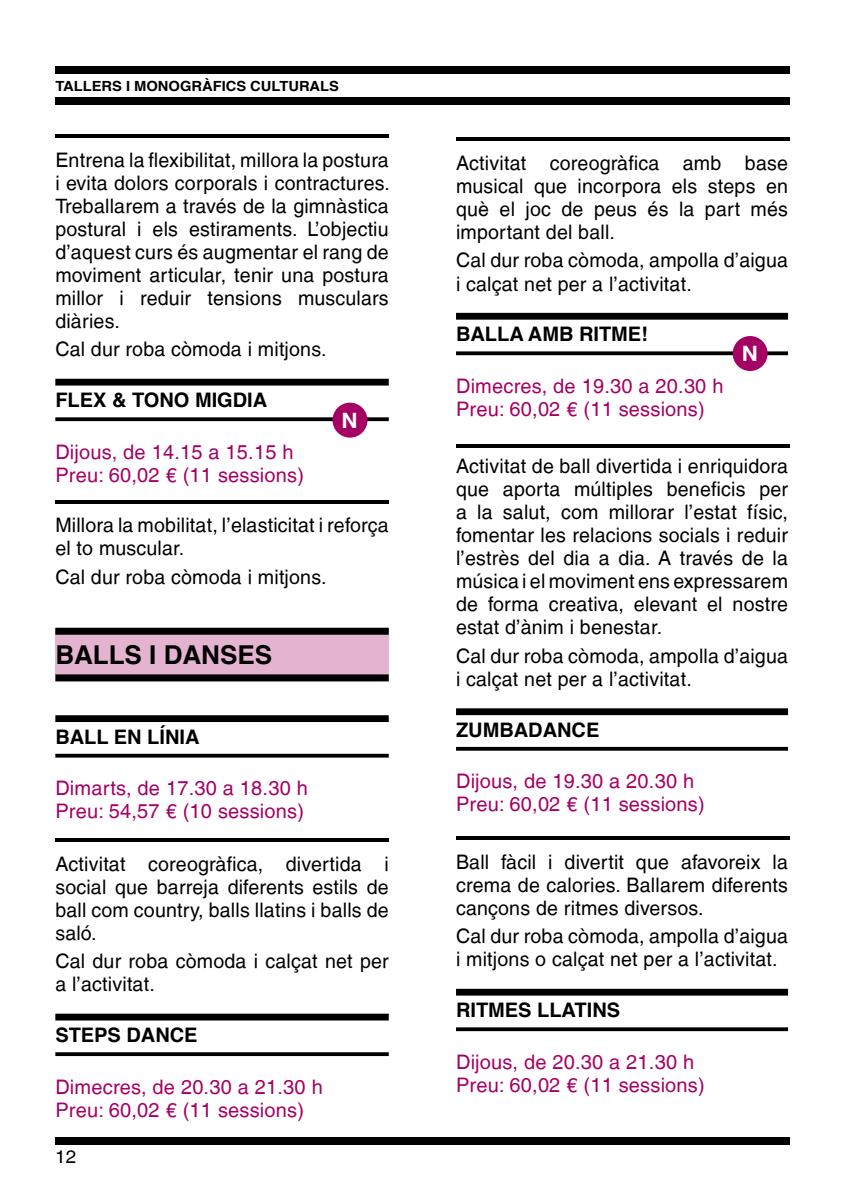
<style>
.page{position:relative;width:842px;height:1191px;background:#fff}
.page>*{position:absolute;margin:0;border:0;box-sizing:border-box;transform-origin:0 0}
.t1{font:700 26px "Helvetica";color:#000}
.t2{font:700 21.2px "Helvetica";color:#fff;scale:1.05 1}
.t3{font:20px/23px "Helvetica LT";letter-spacing:.01em;color:#000;text-align:justify}
.t4{font:20px/23px "Helvetica LT";letter-spacing:.01em;color:#a50064}
.t5{font:700 20px "Helvetica";color:#000}
.t6{font:18px "Helvetica LT";color:#000;scale:1.05 1}
.t7{font:700 14px "Helvetica";color:#000;scale:1.05 1}
</style>
<div class="page">
<div style="left:55px;top:1137px;width:734px;height:7px;background:#000"></div>
<div style="left:55px;top:379px;width:334px;height:6px;background:#000"></div>
<svg style="left:55px;top:417px;width:334px;height:4px"></svg>
<div style="left:55px;top:627px;width:334px;height:47px;background:#e4b3d0"></div>
<div style="left:55px;top:627px;width:334px;height:7px;background:#000"></div>
<div style="left:55px;top:674px;width:334px;height:7px;background:#000"></div>
<div style="left:55px;top:715px;width:334px;height:7px;background:#000"></div>
<hr style="left:55px;top:754px;width:334px;height:3px;background:#000">
<div style="left:55px;top:1013px;width:334px;height:7px;background:#000"></div>
<svg style="left:55px;top:1052px;width:334px;height:4px"></svg>
<hr style="left:55px;top:135px;width:334px;height:3px;background:#000">
<hr style="left:55px;top:500px;width:334px;height:3px;background:#000">
<hr style="left:55px;top:838px;width:334px;height:4px;background:#000">
<div style="left:55px;top:67px;width:734px;height:7px;background:#000"></div>
<div style="left:55px;top:97px;width:734px;height:7px;background:#000"></div>
<div style="left:456px;top:313px;width:332px;height:7px;background:#000"></div>
<svg style="left:456px;top:351px;width:332px;height:4px"></svg>
<div style="left:456px;top:708px;width:332px;height:7px;background:#000"></div>
<hr style="left:456px;top:747px;width:332px;height:3px;background:#000">
<div style="left:456px;top:988px;width:332px;height:7px;background:#000"></div>
<svg style="left:456px;top:1027px;width:332px;height:4px"></svg>
<hr style="left:456px;top:138px;width:334px;height:3px;background:#000">
<hr style="left:456px;top:444px;width:334px;height:3px;background:#000">
<hr style="left:456px;top:836px;width:334px;height:4px;background:#000">
<div style="left:733px;top:336px;width:35px;height:35px;background:#a50064;border-radius:50%"></div>
<div style="left:332px;top:403px;width:35px;height:34px;background:#a50064;border-radius:50%"></div>
<p class="t7" style="left:55px;top:75px;width:272px">TALLERS I MONOGRÀFICS CULTURALS</p>
<p class="t3" style="left:55px;top:148px;width:336px">Entrena la flexibilitat, millora la postura i evita dolors corporals i contractures.<br>Treballarem a través de la gimnàstica postural i els estiraments. L’objectiu d’aquest curs és augmentar el rang de moviment articular, tenir una postura millor i reduir tensions musculars diàries.</p>
<p class="t3" style="left:55px;top:338px;width:273px">Cal dur roba còmoda i mitjons.</p>
<p class="t5" style="left:55px;top:384px;width:213px">FLEX &amp; TONO MIGDIA</p>
<p class="t4" style="left:55px;top:440px;width:250px">Dijous, de 14.15 a 15.15 h<br>Preu: 60,02 € (11 sessions)</p>
<p class="t3" style="left:55px;top:513px;width:335px">Millora la mobilitat, l’elasticitat i reforça el to muscular.</p>
<p class="t3" style="left:55px;top:565px;width:273px">Cal dur roba còmoda i mitjons.</p>
<p class="t2" style="left:342px;top:403px;width:17px">N</p>
<h1 class="t1" style="left:55px;top:634px;width:218px">BALLS I DANSES</h1>
<p class="t5" style="left:55px;top:720px;width:146px">BALL EN LÍNIA</p>
<p class="t4" style="left:55px;top:776px;width:254px">Dimarts, de 17.30 a 18.30 h<br>Preu: 54,57 € (10 sessions)</p>
<p class="t3" style="left:55px;top:852px;width:335px">Activitat coreogràfica, divertida i social que barreja diferents estils de ball com country, balls llatins i balls de saló.</p>
<p class="t3" style="left:55px;top:949px;width:335px">Cal dur roba còmoda i calçat net per a l’activitat.</p>
<p class="t5" style="left:55px;top:1018px;width:144px">STEPS DANCE</p>
<p class="t4" style="left:55px;top:1075px;width:269px">Dimecres, de 20.30 a 21.30 h<br>Preu: 60,02 € (11 sessions)</p>
<p class="t6" style="left:55px;top:1146px;width:22px">12</p>
<p class="t3" style="left:456px;top:151px;width:333px">Activitat coreogràfica amb base musical que incorpora els steps en què el joc de peus és la part més important del ball.</p>
<p class="t3" style="left:456px;top:249px;width:333px">Cal dur roba còmoda, ampolla d’aigua i calçat net per a l’activitat.</p>
<p class="t5" style="left:456px;top:318px;width:193px">BALLA AMB RITME!</p>
<p class="t4" style="left:456px;top:374px;width:269px">Dimecres, de 19.30 a 20.30 h<br>Preu: 60,02 € (11 sessions)</p>
<p class="t3" style="left:456px;top:455px;width:333px">Activitat de ball divertida i enriquidora que aporta múltiples beneficis per a la salut, com millorar l’estat físic, fomentar les relacions socials i reduir l’estrès del dia a dia. A través de la música i el moviment ens expressarem de forma creativa, elevant el nostre estat d’ànim i benestar.</p>
<p class="t3" style="left:456px;top:644px;width:333px">Cal dur roba còmoda, ampolla d’aigua i calçat net per a l’activitat.</p>
<p class="t5" style="left:456px;top:713px;width:145px">ZUMBADANCE</p>
<p class="t4" style="left:456px;top:770px;width:250px">Dijous, de 19.30 a 20.30 h<br>Preu: 60,02 € (11 sessions)</p>
<p class="t3" style="left:456px;top:850px;width:333px">Ball fàcil i divertit que afavoreix la crema de calories. Ballarem diferents cançons de ritmes diversos.</p>
<p class="t3" style="left:456px;top:925px;width:333px">Cal dur roba còmoda, ampolla d’aigua i mitjons o calçat net per a l’activitat.</p>
<p class="t5" style="left:456px;top:994px;width:166px">RITMES LLATINS</p>
<p class="t4" style="left:456px;top:1050px;width:250px">Dijous, de 20.30 a 21.30 h<br>Preu: 60,02 € (11 sessions)</p>
<p class="t2" style="left:742px;top:337px;width:17px">N</p>
</div>
